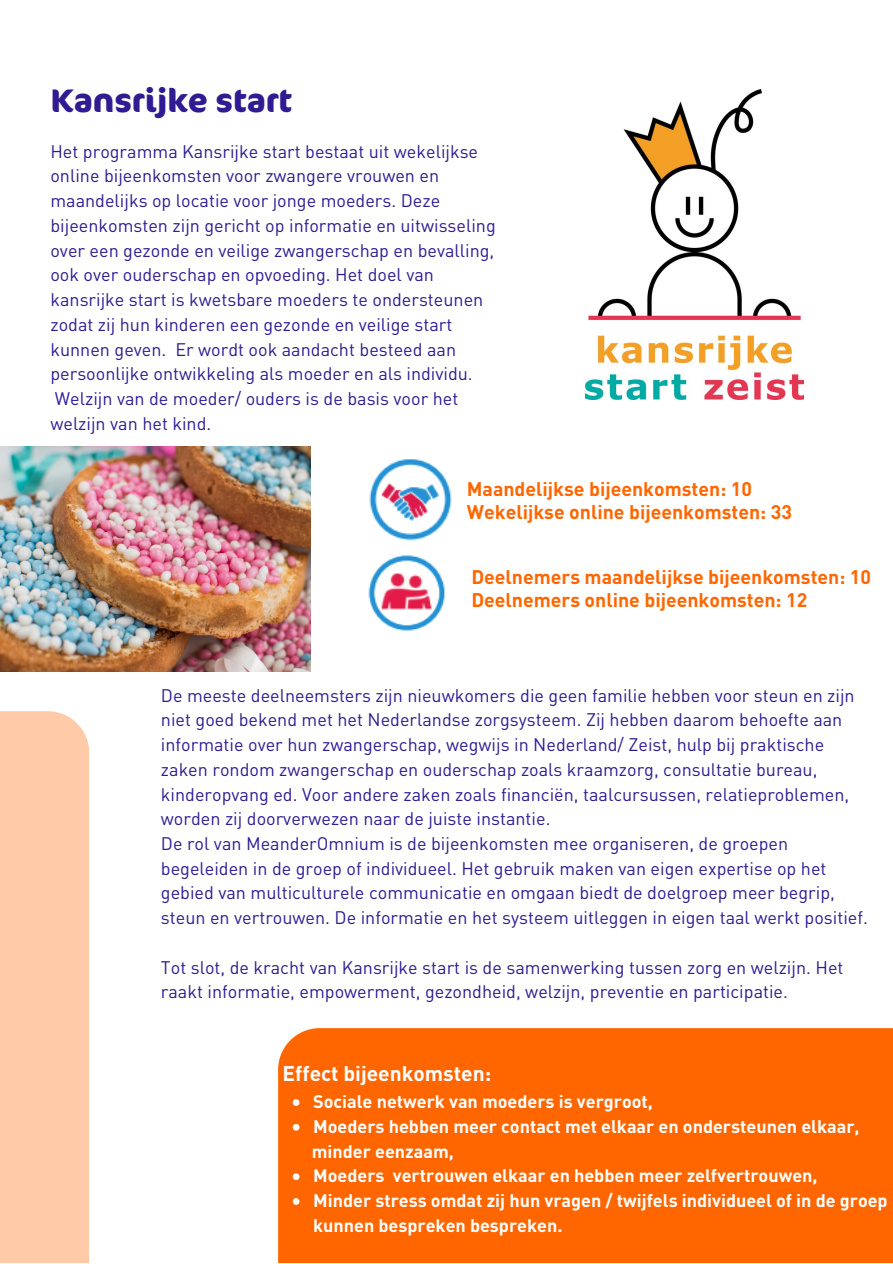
<style>
.page{position:relative;width:893px;height:1264px;background:#fff}
.page>*{position:absolute;margin:0;border:0;box-sizing:border-box;transform-origin:0 0}
.t1{font:700 32.55px "Cocon OT";color:#311b92}
.t2{font:700 21px "DINOT";color:#fff}
.t3{font:700 19.5px "DINOT";color:#f60}
.t4{font:18px/24.8px "DINOT";color:#311b92}
.t5{font:700 18px/24.8px "DINOT";color:#fff}
</style>
<div class="page">
<img style="left:585px;top:89px;width:218px;height:310px">
<img style="left:369px;top:459px;width:83px;height:82px">
<img style="left:368px;top:555px;width:77px;height:76px">
<div style="left:278px;top:1028px;width:614px;height:234px;background:#f60"></div>
<svg style="left:293px;top:1099px;width:6px;height:6px"></svg>
<svg style="left:293px;top:1123px;width:6px;height:7px"></svg>
<svg style="left:293px;top:1173px;width:6px;height:7px"></svg>
<svg style="left:293px;top:1198px;width:6px;height:6px"></svg>
<div style="left:0;top:711px;width:89px;height:551px;background:#ffcaa7"></div>
<img style="left:0;top:446px;width:310px;height:225px">
<h1 class="t1" style="left:50px;top:77px;width:243px">Kansrijke start</h1>
<p class="t4" style="left:50px;top:138px;width:447px">Het programma Kansrijke start bestaat uit wekelijkse online bijeenkomsten voor zwangere vrouwen en maandelijks op locatie voor jonge moeders. Deze bijeenkomsten zijn gericht op informatie en uitwisseling over een gezonde en veilige zwangerschap en bevalling, ook over ouderschap en opvoeding. Het doel van kansrijke start is kwetsbare moeders te ondersteunen zodat zij hun kinderen een gezonde en veilige start kunnen geven. Er wordt ook aandacht besteed aan persoonlijke ontwikkeling als moeder en als individu.<br>Welzijn van de moeder/ ouders is de basis voor het welzijn van het kind.</p>
<p class="t3" style="left:467px;top:476px;width:287px">Maandelijkse bijeenkomsten: 10</p>
<p class="t3" style="left:467px;top:499px;width:326px">Wekelijkse online bijeenkomsten: 33</p>
<p class="t3" style="left:471px;top:563px;width:401px">Deelnemers maandelijkse bijeenkomsten: 10</p>
<p class="t3" style="left:471px;top:586px;width:337px">Deelnemers online bijeenkomsten: 12</p>
<p class="t4" style="left:161px;top:682px;width:708px">De meeste deelneemsters zijn nieuwkomers die geen familie hebben voor steun en zijn niet goed bekend met het Nederlandse zorgsysteem. Zij hebben daarom behoefte aan informatie over hun zwangerschap, wegwijs in Nederland/ Zeist, hulp bij praktische zaken rondom zwangerschap en ouderschap zoals kraamzorg, consultatie bureau, kinderopvang ed. Voor andere zaken zoals financiën, taalcursussen, relatieproblemen, worden zij doorverwezen naar de juiste instantie.<br>De rol van MeanderOmnium is de bijeenkomsten mee organiseren, de groepen begeleiden in de groep of individueel. Het gebruik maken van eigen expertise op het gebied van multiculturele communicatie en omgaan biedt de doelgroep meer begrip, steun en vertrouwen. De informatie en het systeem uitleggen in eigen taal werkt positief.</p>
<p class="t4" style="left:161px;top:954px;width:684px">Tot slot, de kracht van Kansrijke start is de samenwerking tussen zorg en welzijn. Het raakt informatie, empowerment, gezondheid, welzijn, preventie en participatie.</p>
<p class="t2" style="left:282px;top:1059px;width:210px">Effect bijeenkomsten:</p>
<p class="t5" style="left:313px;top:1088px;width:548px">Sociale netwerk van moeders is vergroot,<br>Moeders hebben meer contact met elkaar en ondersteunen elkaar,</p>
<p class="t5" style="left:313px;top:1162px;width:576px">Moeders vertrouwen elkaar en hebben meer zelfvertrouwen,<br>Minder stress omdat zij hun vragen / twijfels individueel of in de groep kunnen bespreken bespreken.</p>
<p class="t5" style="left:312px;top:1137px;width:143px">minder eenzaam,</p>
</div>
